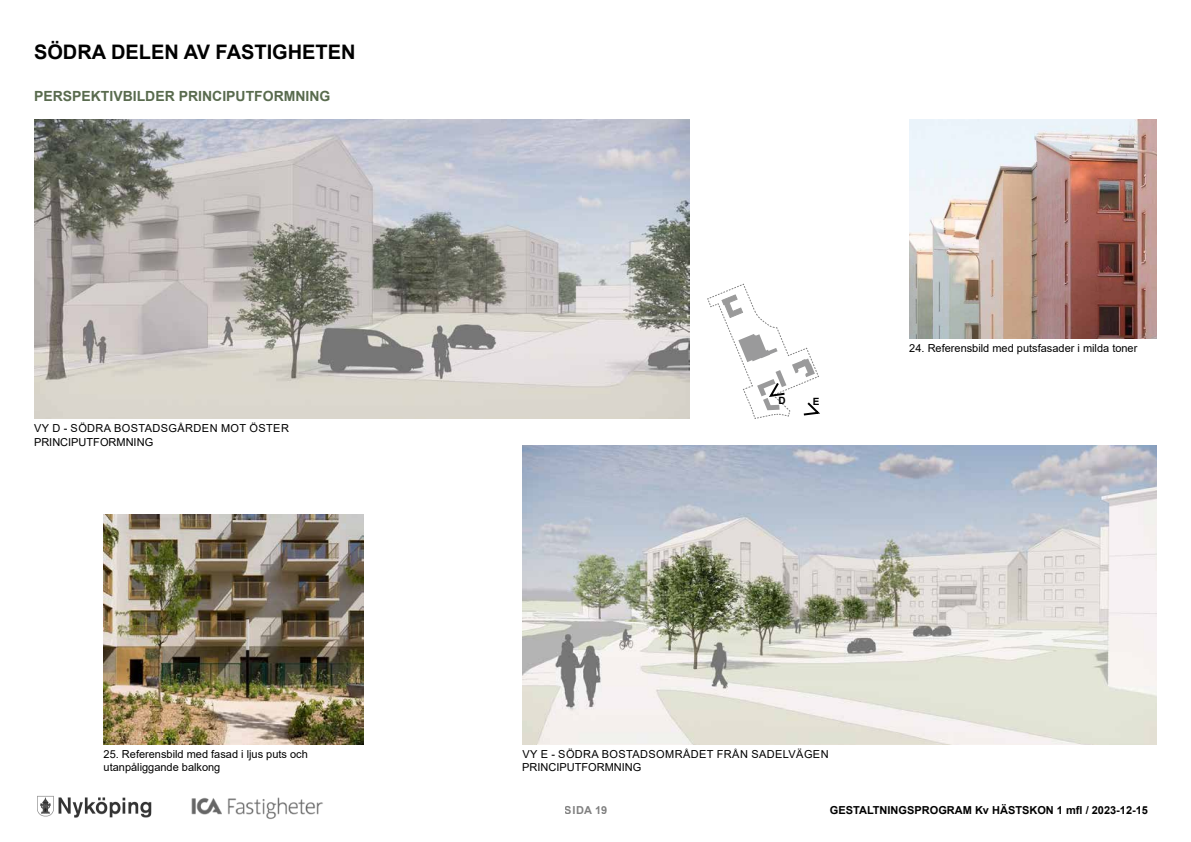
<style>
.page{position:relative;width:1191px;height:842px;background:#fff}
.page>*{position:absolute;margin:0;border:0;box-sizing:border-box;transform-origin:0 0}
.t1{font:700 20px "Arial";color:#000}
.t2{font:700 14px "Arial";color:#596b4e}
.t3{font:11px/13.2px "Arial";letter-spacing:.035em;color:#000}
.t4{font:11px/13.2px "Arial";color:#000}
.t5{font:700 11px "Arial";color:#000}
.t6{font:700 10px "Arial";color:#000}
</style>
<div class="page">
<img style="left:522px;top:445px;width:635px;height:299px">
<img style="left:34px;top:119px;width:655px;height:300px">
<img style="left:909px;top:119px;width:248px;height:220px">
<img style="left:104px;top:514px;width:259px;height:230px">
<svg style="left:707px;top:283px;width:113px;height:136px"></svg>
<img style="left:37px;top:795px;width:115px;height:23px">
<img style="left:191px;top:797px;width:132px;height:22px">
<h1 class="t1" style="left:34px;top:37px;width:323px">SÖDRA DELEN AV FASTIGHETEN</h1>
<p class="t2" style="left:34px;top:86px;width:298px">PERSPEKTIVBILDER PRINCIPUTFORMNING</p>
<p class="t3" style="left:34px;top:422px;width:256px">VY D - SÖDRA BOSTADSGÅRDEN MOT ÖSTER<br>PRINCIPUTFORMNING</p>
<p class="t4" style="left:104px;top:747px;width:206px">25. Referensbild med fasad i ljus puts och utanpåliggande balkong</p>
<p class="t6" style="left:778px;top:393px;width:9px">D</p>
<p class="t6" style="left:812px;top:394px;width:8px">E</p>
<p class="t4" style="left:909px;top:342px;width:230px">24. Referensbild med putsfasader i milda toner</p>
<p class="t3" style="left:522px;top:747px;width:308px">VY E - SÖDRA BOSTADSOMRÅDET FRÅN SADELVÄGEN<br>PRINCIPUTFORMNING</p>
<p class="t5" style="left:565px;top:802px;width:44px">SIDA 19</p>
<p class="t5" style="left:830px;top:802px;width:320px">GESTALTNINGSPROGRAM Kv HÄSTSKON 1 mfl / 2023-12-15</p>
</div>
